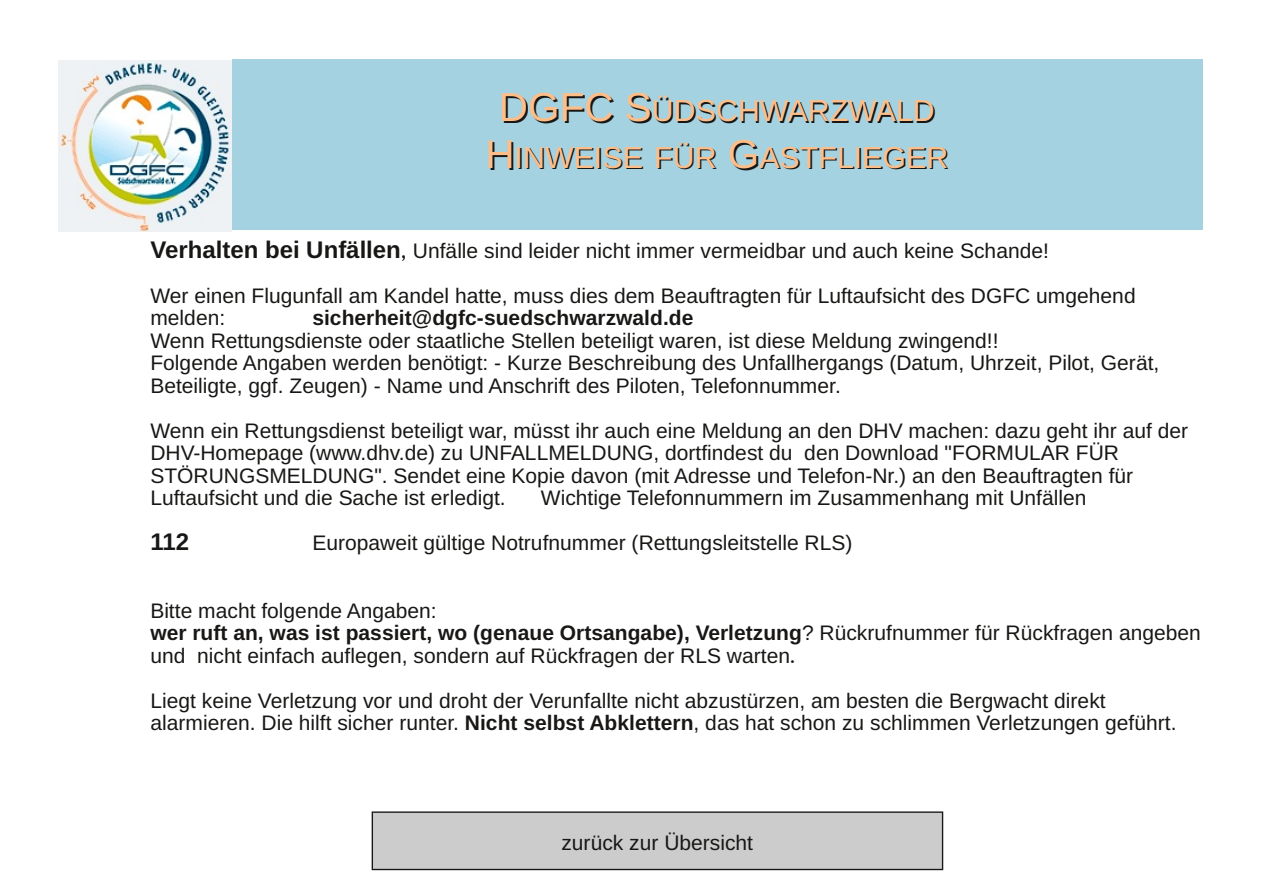
<style>
.page{position:relative;width:1263px;height:893px;background:#fff}
.page>*{position:absolute;margin:0;border:0;box-sizing:border-box;transform-origin:0 0}
.t1{font:30.3px/46.5px "Arimo";color:#181715;text-align:center}
.t2{font:700 24px "Arimo";color:#181715}
.t3{font:21px/22.5px "Arimo";color:#181715}
.t4{font:700 21px "Arimo";color:#181715}
.s1{font-size:40.5px}
.s2{color:#ffbd88}
.s3{font-weight:700;font-size:24px}
.s4{font-family:"Abyssinica SIL";font-size:18px}
.s5{font-weight:700}
</style>
<div class="page">
<img style="left:58px;top:60px;width:173px;height:171px">
<div style="left:232px;top:59px;width:970px;height:170px;background:#a4d2e0"></div>
<div style="left:372px;top:812px;width:570px;height:57px;background:#ccc"></div>
<div style="left:372px;top:811px;width:571px;height:59px;border:1px solid #181715"></div>
<h1 class="t1" style="left:487px;top:89px;width:464px"><span class="s1">DGFC S</span>ÜDSCHWARZWALD<br><span class="s1">H</span><span class="s2">I</span>NWE<span class="s2">I</span>SE FÜR <span class="s1">G</span>ASTFL<span class="s2">I</span>EGER</h1>
<p class="t3" style="left:150px;top:228px;width:987px;line-height:45px"><span class="s3">Verhalten bei Unfällen</span><span class="s4">,</span> Unfälle sind leider nicht immer vermeidbar und auch keine Schande!<br>Wer einen Flugunfall am Kandel hatte, muss dies dem Beauftragten für Luftaufsicht des DGFC umgehend</p>
<p class="t3" style="left:150px;top:307px;width:76px">melden:</p>
<p class="t4" style="left:312px;top:306px;width:382px">sicherheit@dgfc-suedschwarzwald.de</p>
<p class="t3" style="left:150px;top:329px;width:1010px">Wenn Rettungsdienste oder staatliche Stellen beteiligt waren, ist diese Meldung zwingend!!<br>Folgende Angaben werden benötigt: - Kurze Beschreibung des Unfallhergangs (Datum, Uhrzeit, Pilot, Gerät,<br>Beteiligte, ggf. Zeugen) - Name und Anschrift des Piloten, Telefonnummer.</p>
<p class="t3" style="left:150px;top:419px;width:1039px">Wenn ein Rettungsdienst beteiligt war, müsst ihr auch eine Meldung an den DHV machen: dazu geht ihr auf der DHV-Homepage (www.dhv.de) zu UNFALLMELDUNG, dortfindest du den Download "FORMULAR FÜR STÖRUNGSMELDUNG". Sendet eine Kopie davon (mit Adresse und Telefon-Nr.) an den Beauftragten für Luftaufsicht und die Sache ist erledigt.</p>
<p class="t3" style="left:541px;top:487px;width:547px">Wichtige Telefonnummern im Zusammenhang mit Unfällen</p>
<p class="t2" style="left:150px;top:528px;width:40px">112</p>
<p class="t3" style="left:312px;top:532px;width:541px">Europaweit gültige Notrufnummer (Rettungsleitstelle RLS)</p>
<p class="t3" style="left:150px;top:599px;width:1052px">Bitte macht folgende Angaben:<br><span class="s5">wer ruft an, was ist passiert, wo (genaue Ortsangabe), Verletzung</span>? Rückrufnummer für Rückfragen angeben und nicht einfach auflegen, sondern auf Rückfragen der RLS warten<span class="s4">.</span></p>
<p class="t3" style="left:150px;top:689px;width:1027px">Liegt keine Verletzung vor und droht der Verunfallte nicht abzustürzen, am besten die Bergwacht direkt alarmieren. Die hilft sicher runter. <span class="s5">Nicht selbst Abklettern</span>, das hat schon zu schlimmen Verletzungen geführt.</p>
<p class="t3" style="left:561px;top:832px;width:193px">zurück zur Übersicht</p>
</div>
